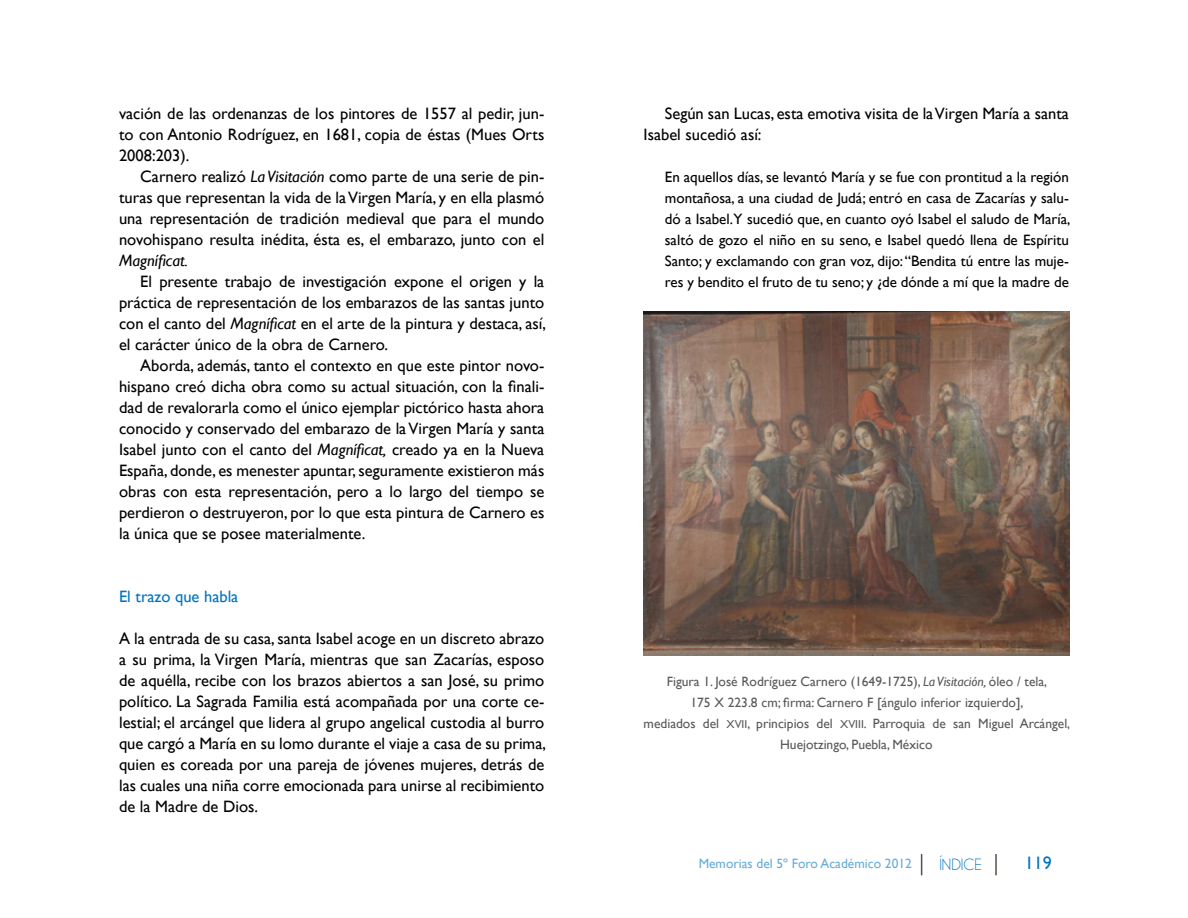
<style>
.page{position:relative;width:1188px;height:918px;background:#fff}
.page>*{position:absolute;margin:0;border:0;box-sizing:border-box;transform-origin:0 0}
.t1{font:18px "Gill Sans";color:#0075be}
.t2{font:16.5px/21px "Gill Sans";color:#000;text-align:justify}
.t3{font:16.5px "Gill Sans";color:#0075be}
.t4{font:italic 16.5px "Gill Sans";color:#000}
.t5{font:16.5px "Champagne&Limousines";color:#0075be}
.t6{font:15px/21px "Gill Sans";color:#000;text-align:justify}
.t7{font:13.5px/21px "Gill Sans";color:#58595b;text-align:center}
.t8{font:13.5px "Gill Sans";color:#0075be}
.s1{font-style:italic}
.s2{font-family:"Gill Sans MT SC850";font-size:11.55px}
.s3{font-family:"Gill Sans MT SC850"}
</style>
<div class="page">
<hr style="left:995px;top:854px;width:2px;height:21px;background:#575146">
<svg style="left:921px;top:854px;width:1px;height:21px"></svg>
<img style="left:644px;top:312px;width:426px;height:343px">
<p class="t2" style="left:119px;top:103px;width:427px">vación de las ordenanzas de los pintores de 1557 al pedir, jun&shy;to con Antonio Rodríguez, en 1681, copia de éstas (Mues Orts 2008:203).</p>
<p class="t2" style="left:119px;top:166px;width:427px;text-indent:21px">Carnero realizó <span class="s1">La Visitación</span> como parte de una serie de pin&shy;turas que representan la vida de la Virgen María, y en ella plasmó una representación de tradición medieval que para el mundo novohispano resulta inédita, ésta es, el embarazo, junto con el</p>
<p class="t4" style="left:119px;top:251px;width:70px">Magníficat.</p>
<p class="t2" style="left:119px;top:271px;width:428px;text-indent:21px">El presente trabajo de investigación expone el origen y la práctica de representación de los embarazos de las santas junto con el canto del <span class="s1">Magníficat</span> en el arte de la pintura y destaca, así, el carácter único de la obra de Carnero.</p>
<p class="t2" style="left:119px;top:355px;width:427px;text-indent:21px">Aborda, además, tanto el contexto en que este pintor novo&shy;hispano creó dicha obra como su actual situación, con la finali&shy;dad de revalorarla como el único ejemplar pictórico hasta ahora conocido y conservado del embarazo de la Virgen María y santa Isabel junto con el canto del <span class="s1">Magníficat,</span> creado ya en la Nueva España, donde, es menester apuntar, seguramente existieron más obras con esta representación, pero a lo largo del tiempo se perdieron o destruyeron, por lo que esta pintura de Carnero es la única que se posee materialmente.</p>
<p class="t3" style="left:119px;top:587px;width:121px">El trazo que habla</p>
<p class="t2" style="left:119px;top:628px;width:428px">A la entrada de su casa, santa Isabel acoge en un discreto abrazo a su prima, la Virgen María, mientras que san Zacarías, esposo de aquélla, recibe con los brazos abiertos a san José, su primo político. La Sagrada Familia está acompañada por una corte ce&shy;lestial; el arcángel que lidera al grupo angelical custodia al burro que cargó a María en su lomo durante el viaje a casa de su prima, quien es coreada por una pareja de jóvenes mujeres, detrás de las cuales una niña corre emocionada para unirse al recibimiento de la Madre de Dios.</p>
<p class="t2" style="left:644px;top:103px;width:427px;text-indent:21px">Según san Lucas, esta emotiva visita de la Virgen María a santa<br>Isabel sucedió así:</p>
<p class="t6" style="left:665px;top:167px;width:407px">En aquellos días, se levantó María y se fue con prontitud a la región montañosa, a una ciudad de Judá; entró en casa de Zacarías y salu&shy;dó a Isabel.Y sucedió que, en cuanto oyó Isabel el saludo de María, saltó de gozo el niño en su seno, e Isabel quedó llena de Espíritu Santo; y exclamando con gran voz, dijo: “Bendita tú entre las muje&shy;res y bendito el fruto de tu seno; y ¿de dónde a mí que la madre de</p>
<p class="t7" style="left:644px;top:671px;width:428px">Figura 1. José Rodríguez Carnero (1649-1725), <span class="s1">La Visitación,</span> óleo / tela,<br>175 X 223.8 cm; firma: Carnero F [ángulo inferior izquierdo],<br>mediados del <span class="s2">XVII</span>, principios del <span class="s2">XVIII</span><span class="s3">.</span> Parroquia de san Miguel Arcángel, Huejotzingo, Puebla, México</p>
<p class="t8" style="left:699px;top:856px;width:215px">Memorias del 5º Foro Académico 2012</p>
<p class="t5" style="left:939px;top:855px;width:44px">ÍNDICE</p>
<p class="t1" style="left:1025px;top:853px;width:28px">119</p>
</div>
